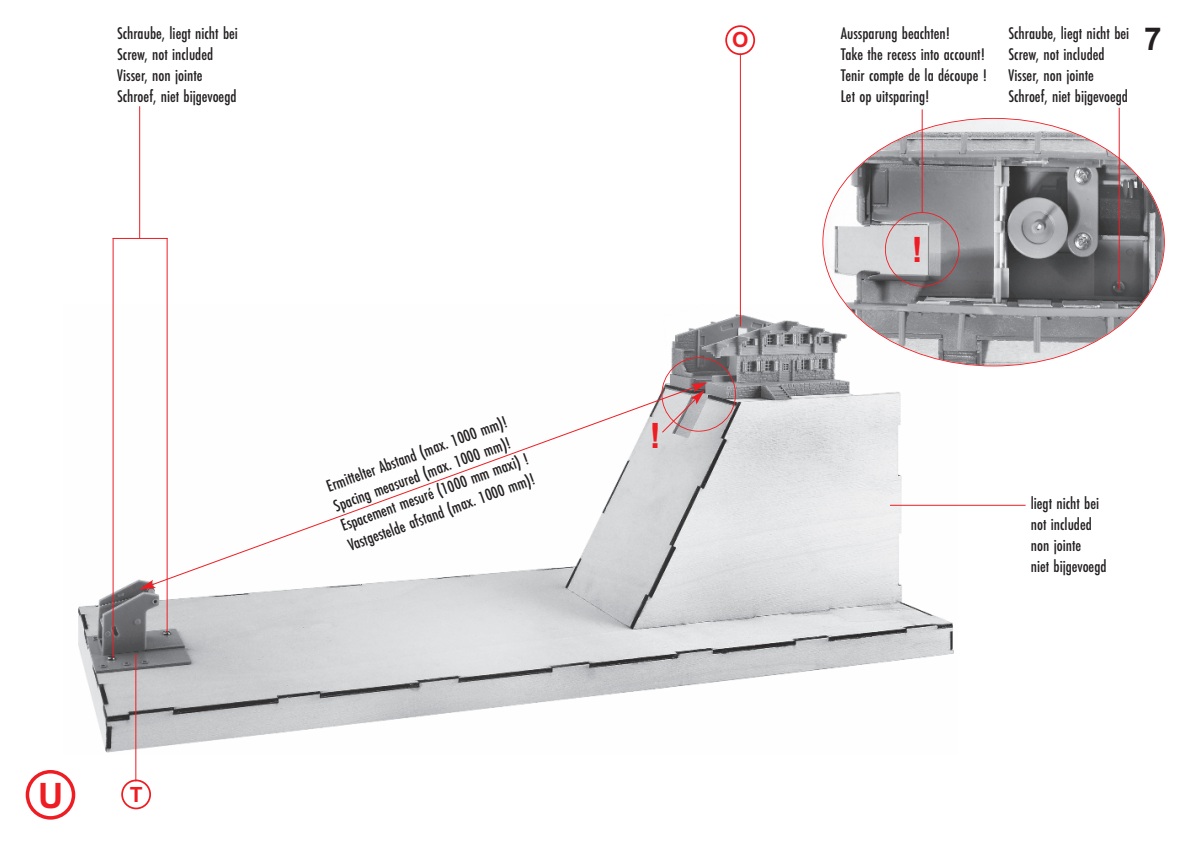
<style>
.page{position:relative;width:1191px;height:844px;background:#fff}
.page>*{position:absolute;margin:0;border:0;box-sizing:border-box;transform-origin:0 0}
.t1{font:700 35px "Arial";color:#ee1d23}
.t2{font:700 31.5px "Arial";color:#231f20}
.t3{font:700 21px "Arial";color:#ee1d23}
.t4{font:17.5px/21px "Futura EF Medium Con";color:#231f20}
</style>
<div class="page">
<img style="left:78px;top:304px;width:879px;height:450px">
<img style="left:823px;top:119px;width:341px;height:246px;border-radius:50%">
<div style="left:885px;top:212px;width:74px;height:74px;border:2px solid #ee1d23;border-radius:50%"></div>
<div style="left:661px;top:357px;width:75px;height:74px;border:2px solid #ee1d23;border-radius:50%"></div>
<hr style="left:113px;top:238px;width:1px;height:419px;background:#ee1d23">
<hr style="left:167px;top:238px;width:1px;height:393px;background:#ee1d23">
<hr style="left:113px;top:238px;width:55px;height:1px;background:#ee1d23">
<hr style="left:139px;top:106px;width:1px;height:132px;background:#ee1d23">
<hr style="left:135px;top:653px;width:1px;height:128px;background:#ee1d23">
<hr style="left:740px;top:54px;width:1px;height:272px;background:#ee1d23">
<svg style="left:150px;top:386px;width:546px;height:200px"></svg>
<svg style="left:139px;top:579px;width:17px;height:10px"></svg>
<svg style="left:661px;top:382px;width:46px;height:51px;background:#bea8aa"></svg>
<hr style="left:1118px;top:108px;width:1px;height:181px;background:#ee1d23">
<hr style="left:890px;top:504px;width:135px;height:1px;background:#ee1d23">
<hr style="left:921px;top:109px;width:1px;height:104px;background:#ee1d23">
<svg style="left:725px;top:25px;width:30px;height:30px"></svg>
<svg style="left:26px;top:770px;width:49px;height:49px"></svg>
<svg style="left:121px;top:779px;width:30px;height:30px"></svg>
<p class="t4" style="left:117px;top:24px;width:122px">Schraube, liegt nicht bei<br>Screw, not included<br>Visser, non jointe<br>Schroef, niet bijgevoegd</p>
<p class="t4" style="left:841px;top:24px;width:148px">Aussparung beachten!<br>Take the recess into account!<br>Tenir compte de la découpe !<br>Let op uitsparing!</p>
<p class="t4" style="left:1008px;top:24px;width:122px">Schraube, liegt nicht bei<br>Screw, not included<br>Visser, non jointe<br>Schroef, niet bijgevoegd</p>
<p class="t3" style="left:732px;top:28px;width:18px">O</p>
<h2 class="t2" style="left:1144px;top:20px;width:19px">7</h2>
<h1 class="t1" style="left:911px;top:230px;width:13px">!</h1>
<p class="t4" style="left:324px;top:477px;width:200px;rotate:-20deg">Ermittelter Abstand (max. 1000 mm)!<br>Spacing measured (max. 1000 mm)!<br>Espacement mesuré (1000 mm maxi) !<br>Vastgestelde afstand (max. 1000 mm)!</p>
<h1 class="t1" style="left:649px;top:415px;width:13px">!</h1>
<p class="t4" style="left:1030px;top:493px;width:77px">liegt nicht bei not included non jointe<br>niet bijgevoegd</p>
<h1 class="t1" style="left:38px;top:774px;width:27px">U</h1>
<p class="t3" style="left:130px;top:782px;width:14px">T</p>
</div>
